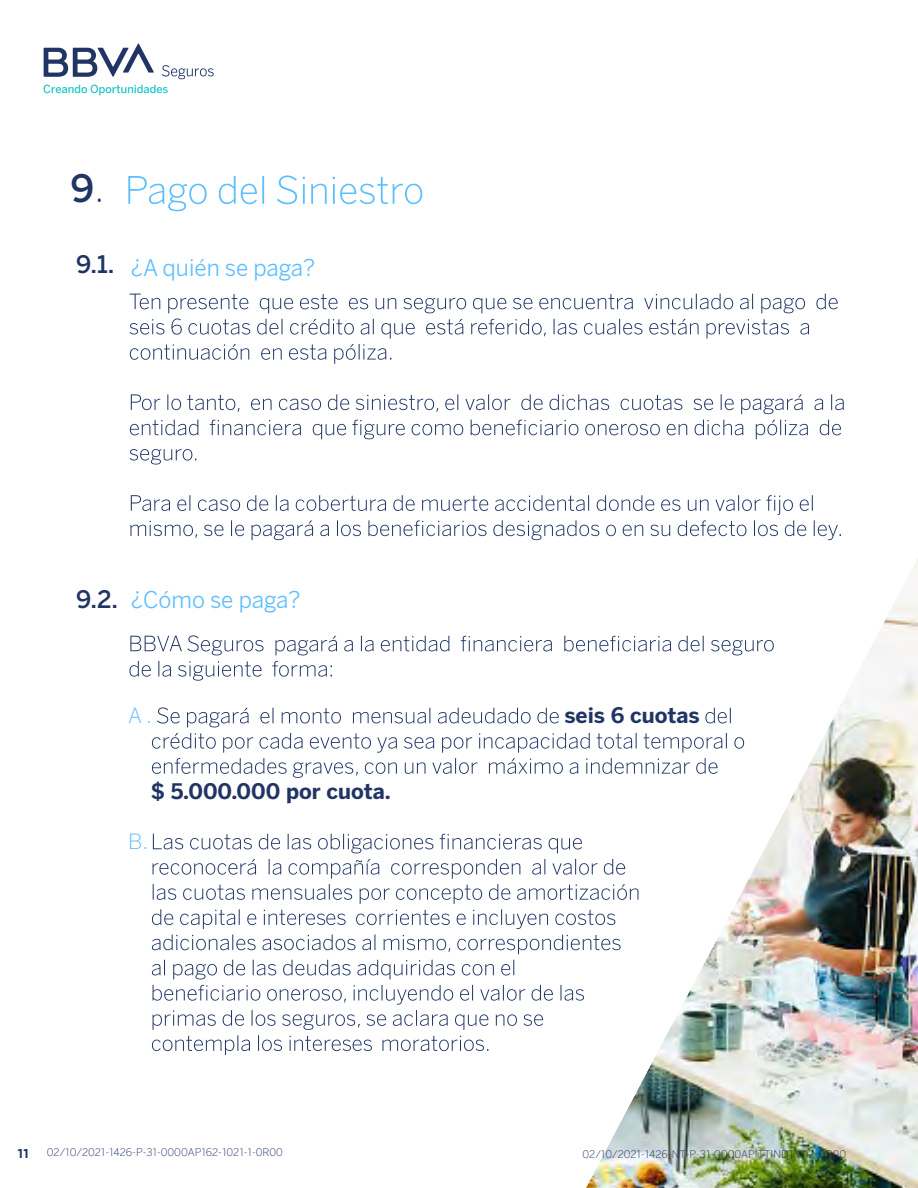
<style>
.page{position:relative;width:918px;height:1188px;background:#fff}
.page>*{position:absolute;margin:0;border:0;box-sizing:border-box;transform-origin:0 0}
.t1{font:500 37.5px "Benton Sans";color:#213565}
.t2{font:500 24px "Benton Sans";color:#213565}
.t3{font:22.5px "BBVA Benton Sans";color:#5bbeff}
.t4{font:700 21px "BBVA Benton Sans";color:#213565}
.t5{font:300 21px "BBVA Benton Sans";color:#5bbeff}
.t6{font:700 12px "BBVA Benton Sans";color:#213565}
.t7{font:300 10.5px "BBVA Benton Sans";color:#213565}
.s1{font-family:"BBVA Benton Sans";font-weight:300}
</style>
<div class="page">
<img style="left:586px;top:559px;width:332px;height:629px">
<svg style="left:44px;top:43px;width:110px;height:34px"></svg>
<svg style="left:44px;top:85px;width:124px;height:10px"></svg>
<svg style="left:162px;top:65px;width:52px;height:14px"></svg>
<svg style="left:130px;top:294px;width:708px;height:19px"></svg>
<svg style="left:130px;top:319px;width:679px;height:45px"></svg>
<svg style="left:131px;top:394px;width:713px;height:20px"></svg>
<svg style="left:130px;top:420px;width:711px;height:19px"></svg>
<svg style="left:130px;top:449px;width:66px;height:16px"></svg>
<svg style="left:130px;top:495px;width:711px;height:45px"></svg>
<svg style="left:129px;top:635px;width:645px;height:46px"></svg>
<svg style="left:152px;top:707px;width:592px;height:71px"></svg>
<svg style="left:152px;top:834px;width:486px;height:120px"></svg>
<svg style="left:152px;top:960px;width:432px;height:95px"></svg>
<svg style="left:128px;top:176px;width:294px;height:35px"></svg>
<h1 class="t1" style="left:71px;top:166px;width:35px">9<span class="s1">.</span></h1>
<h2 class="t2" style="left:76px;top:250px;width:40px">9.1.</h2>
<h3 class="t3" style="left:131px;top:254px;width:186px">¿A quién se paga?</h3>
<h2 class="t2" style="left:76px;top:585px;width:44px">9.2.</h2>
<h3 class="t3" style="left:131px;top:586px;width:171px">¿Cómo se paga?</h3>
<h3 class="t5" style="left:128px;top:703px;width:25px">A .</h3>
<h3 class="t4" style="left:564px;top:702px;width:137px">seis 6 cuotas</h3>
<h3 class="t4" style="left:151px;top:778px;width:242px">$ 5.000.000 por cuota.</h3>
<h3 class="t5" style="left:128px;top:829px;width:21px">B.</h3>
<p class="t7" style="left:47px;top:1146px;width:238px">02/10/2021-1426-P-31-0000AP162-1021-1-0R00</p>
<p class="t7" style="left:583px;top:1148px;width:265px">02/10/2021-1426-NT-P-31-0000APITTINDTV02-DR00</p>
<p class="t6" style="left:18px;top:1146px;width:12px">11</p>
<p class="t7" style="left:47px;top:1146px;width:231px">XXXXXXXXXXXXXXXXXXXXXXXXXXXXXXXXXX</p>
<p class="t7" style="left:616px;top:1146px;width:231px">XXXXXXXXXXXXXXXXXXXXXXXXXXXXXXXXXX</p>
</div>
